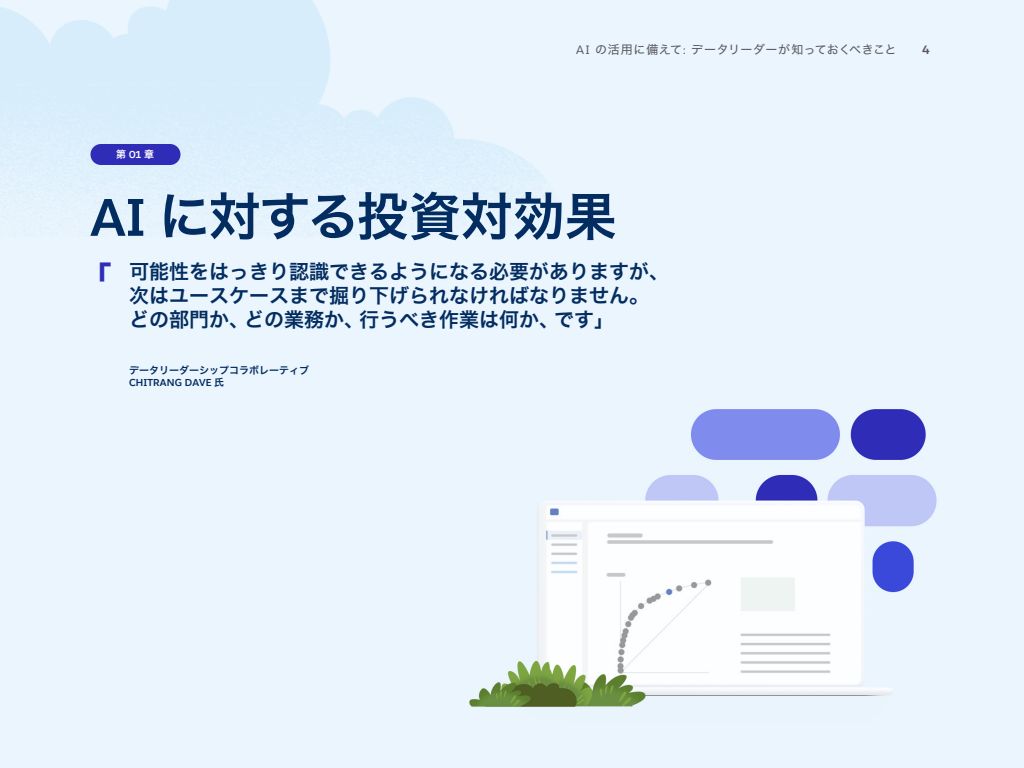
<style>
.page{position:relative;width:1024px;height:768px;background:#eaf5fe}
.page>*{position:absolute;margin:0;border:0;box-sizing:border-box;transform-origin:0 0}
.t1{font:52px "Hira Kaku Std W6";letter-spacing:-.015em;color:#032d60}
.t2{font:36px "Hira Kaku Std W6";color:#2f2cb7}
.t3{font:20px/24px "Hira Kaku Std W6";color:#032d60}
.t4{font:12px "Hira Kaku Std W4";letter-spacing:.04em;color:#59575c}
.t5{font:700 12px "Salesforce Sans";color:#59575c}
.t6{font:10px "Hira Kaku Std W6";color:#032d60}
.t7{font:700 10px "Salesforce Sans";letter-spacing:.01em;color:#032d60}
.t8{font:10px "Hira Kaku Std W6";color:#fff}
.s1{font-family:"Salesforce Sans"}
.s2{font-family:"Salesforce Sans";font-weight:700}
.s3{font-family:"Hira Kaku Std W6";font-weight:400}
</style>
<div class="page">
<img style="left:0;top:0;width:553px;height:237px">
<img style="left:469px;top:409px;width:468px;height:298px">
<div style="left:90px;top:144px;width:90px;height:21px;background:#2f2cb7;border-radius:11px"></div>
<p class="t4" style="left:576px;top:40px;width:322px"><span class="s1">AI</span> の活用に備えて<span class="s1">:</span> データリーダーが知っておくべきこと</p>
<p class="t5" style="left:922px;top:42px;width:9px">4</p>
<p class="t8" style="left:116px;top:146px;width:39px">第 <span class="s2">01</span> 章</p>
<p class="t1" style="left:90px;top:176px;width:528px"><span class="s2">AI</span> に対する投資対効果</p>
<p class="t3" style="left:129px;top:260px;width:542px">可能性をはっきり認識できるようになる必要がありますが、次はユースケースまで掘り下げられなければなりません。どの部門か、どの業務か、行うべき作業は何か、です」</p>
<p class="t6" style="left:129px;top:363px;width:182px">データリーダーシップコラボレーティブ</p>
<p class="t7" style="left:129px;top:376px;width:97px">CHITRANG DAVE <span class="s3">氏</span></p>
<p class="t2" style="left:76px;top:252px;width:37px">「</p>
</div>
